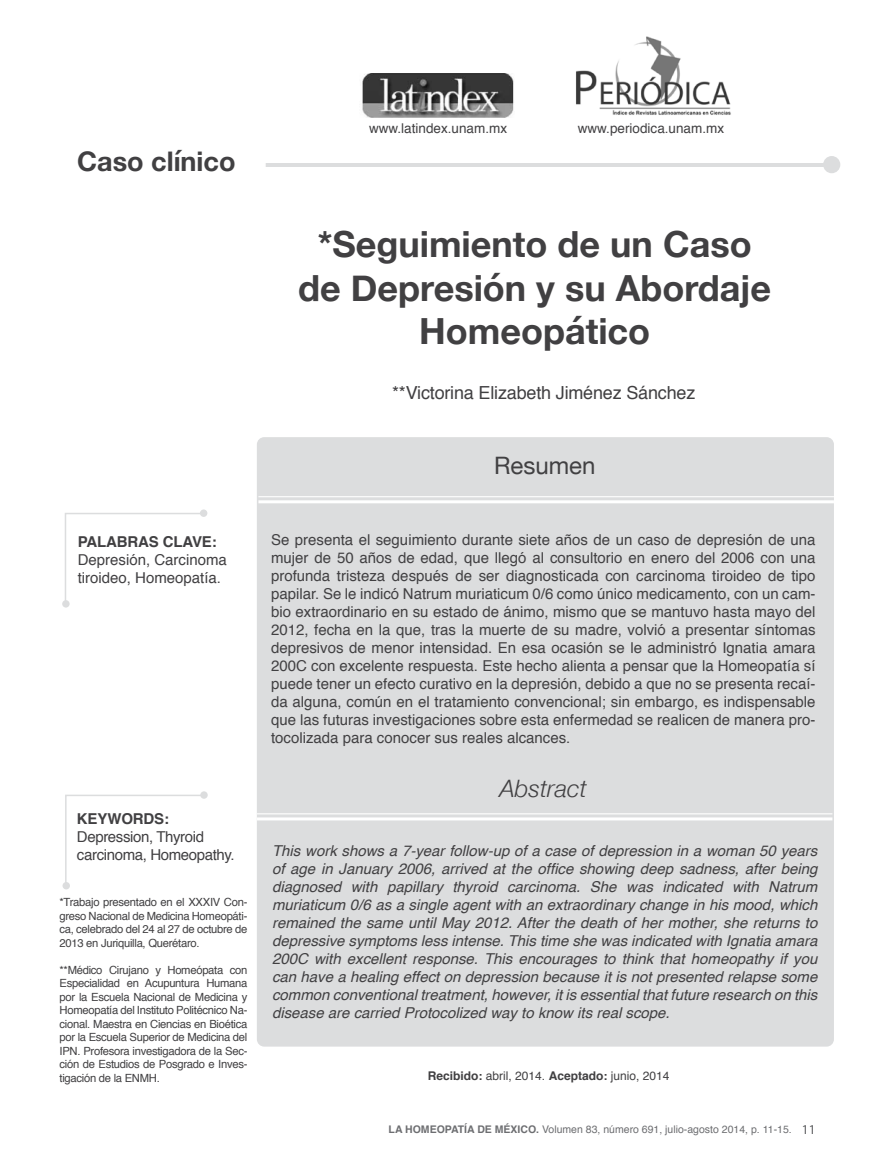
<style>
.page{position:relative;width:893px;height:1170px;background:#fff}
.page>*{position:absolute;margin:0;border:0;box-sizing:border-box;transform-origin:0 0}
.t1{font:700 36px/43.2px "Helvetica Neue";color:#414042;text-align:center}
.t2{font:700 27px "Helvetica Neue";color:#414042}
.t3{font:italic 24px "Helvetica Neue";color:#414042}
.t4{font:24px "Helvetica Neue";color:#414042}
.t5{font:18px "Helvetica";letter-spacing:-.01em;color:#414042}
.t6{font:15px/18px "Helvetica";color:#414042;text-align:justify}
.t7{font:italic 15px/18px "Helvetica";color:#414042;text-align:justify}
.t8{font:15px/18px "Helvetica";letter-spacing:-.025em;color:#414042}
.t9{font:700 15px "Helvetica";letter-spacing:-.01em;color:#414042}
.t10{font:13.5px "Helvetica";color:#414042}
.t11{font:12px "Helvetica";color:#414042}
.t12{font:11.25px/13.5px "Helvetica";letter-spacing:-.025em;color:#414042;text-align:justify}
.t13{font:10.5px "Helvetica";color:#6d6e71}
.s1{font-weight:700}
.s2{font-family:"Myriad Pro";font-size:13.5px;color:#58595b}
</style>
<div class="page">
<div style="left:257px;top:437px;width:577px;height:609px;background:#dcddde;border-radius:7px"></div>
<hr style="left:258px;top:500px;width:576px;height:3px;background:#fff">
<hr style="left:258px;top:496px;width:576px;height:1px;background:#fff">
<hr style="left:254px;top:163px;width:571px;height:4px;background:#dcddde">
<div style="left:823px;top:156px;width:17px;height:17px;background:#dcddde;border-radius:50%"></div>
<div style="left:238px;top:154px;width:28px;height:21px;background:#fff"></div>
<img style="left:362px;top:73px;width:152px;height:44px">
<img style="left:576px;top:36px;width:155px;height:79px">
<div style="left:200px;top:509px;width:7px;height:8px;background:#dcddde;border-radius:50%"></div>
<svg style="left:65px;top:513px;width:138px;height:87px"></svg>
<div style="left:62px;top:600px;width:8px;height:7px;background:#dcddde;border-radius:50%"></div>
<hr style="left:257px;top:817px;width:575px;height:3px;background:#fff">
<hr style="left:257px;top:813px;width:575px;height:1px;background:#fff">
<div style="left:200px;top:791px;width:8px;height:7px;background:#dcddde;border-radius:50%"></div>
<svg style="left:65px;top:793px;width:140px;height:95px"></svg>
<div style="left:63px;top:881px;width:7px;height:8px;background:#dcddde;border-radius:50%"></div>
<h2 class="t2" style="left:77px;top:140px;width:160px">Caso clínico</h2>
<p class="t9" style="left:78px;top:529px;width:141px">PALABRAS CLAVE:</p>
<p class="t6" style="left:78px;top:550px;width:151px">Depresión, Carcinoma tiroideo, Homeopatía.</p>
<p class="t9" style="left:77px;top:806px;width:94px">KEYWORDS:</p>
<p class="t8" style="left:77px;top:828px;width:159px">Depression, Thyroid carcinoma, Homeopathy.</p>
<p class="t12" style="left:60px;top:895px;width:189px">*Trabajo presentado en el XXXIV Con&shy;greso Nacional de Medicina Homeopáti&shy;ca, celebrado del 24 al 27 de octubre de 2013 en Juriquilla, Querétaro.</p>
<p class="t12" style="left:60px;top:963px;width:189px">**Médico Cirujano y Homeópata con Especialidad en Acupuntura Humana por la Escuela Nacional de Medicina y Homeopatía del Instituto Politécnico Na&shy;cional. Maestra en Ciencias en Bioética por la Escuela Superior de Medicina del IPN. Profesora investigadora de la Sec&shy;ción de Estudios de Posgrado e Inves&shy;tigación de la ENMH.</p>
<p class="t10" style="left:369px;top:118px;width:140px">www.latindex.unam.mx</p>
<p class="t10" style="left:578px;top:118px;width:148px">www.periodica.unam.mx</p>
<h1 class="t1" style="left:298px;top:224px;width:474px">*Seguimiento de un Caso de Depresión y su Abordaje<br>Homeopático</h1>
<p class="t5" style="left:392px;top:378px;width:305px">**Victorina Elizabeth Jiménez Sánchez</p>
<h3 class="t4" style="left:494px;top:448px;width:103px">Resumen</h3>
<p class="t6" style="left:271px;top:531px;width:546px">Se presenta el seguimiento durante siete años de un caso de depresión de una mujer de 50 años de edad, que llegó al consultorio en enero del 2006 con una profunda tristeza después de ser diagnosticada con carcinoma tiroideo de tipo papilar. Se le indicó Natrum muriaticum 0/6 como único medicamento, con un cam&shy;bio extraordinario en su estado de ánimo, mismo que se mantuvo hasta mayo del 2012, fecha en la que, tras la muerte de su madre, volvió a presentar síntomas depresivos de menor intensidad. En esa ocasión se le administró Ignatia amara 200C con excelente respuesta. Este hecho alienta a pensar que la Homeopatía sí puede tener un efecto curativo en la depresión, debido a que no se presenta recaí&shy;da alguna, común en el tratamiento convencional; sin embargo, es indispensable que las futuras investigaciones sobre esta enfermedad se realicen de manera pro&shy;tocolizada para conocer sus reales alcances.</p>
<h3 class="t3" style="left:500px;top:774px;width:89px">Abstract</h3>
<p class="t7" style="left:272px;top:841px;width:547px">This work shows a 7-year follow-up of a case of depression in a woman 50 years of age in January 2006, arrived at the office showing deep sadness, after being diagnosed with papillary thyroid carcinoma. She was indicated with Natrum muriaticum 0/6 as a single agent with an extraordinary change in his mood, which remained the same until May 2012. After the death of her mother, she returns to depressive symptoms less intense. This time she was indicated with Ignatia amara 200C with excellent response. This encourages to think that homeopathy if you can have a healing effect on depression because it is not presented relapse some common conventional treatment, however, it is essential that future research on this disease are carried Protocolized way to know its real scope.</p>
<p class="t11" style="left:428px;top:1066px;width:243px"><span class="s1">Recibido:</span> abril, 2014. <span class="s1">Aceptado:</span> junio, 2014</p>
<p class="t13" style="left:389px;top:1120px;width:428px"><span class="s1">LA HOMEOPATÍA DE MÉXICO.</span> Volumen 83, número 691, julio-agosto 2014, p. 11-15. <span class="s2">11</span></p>
</div>
